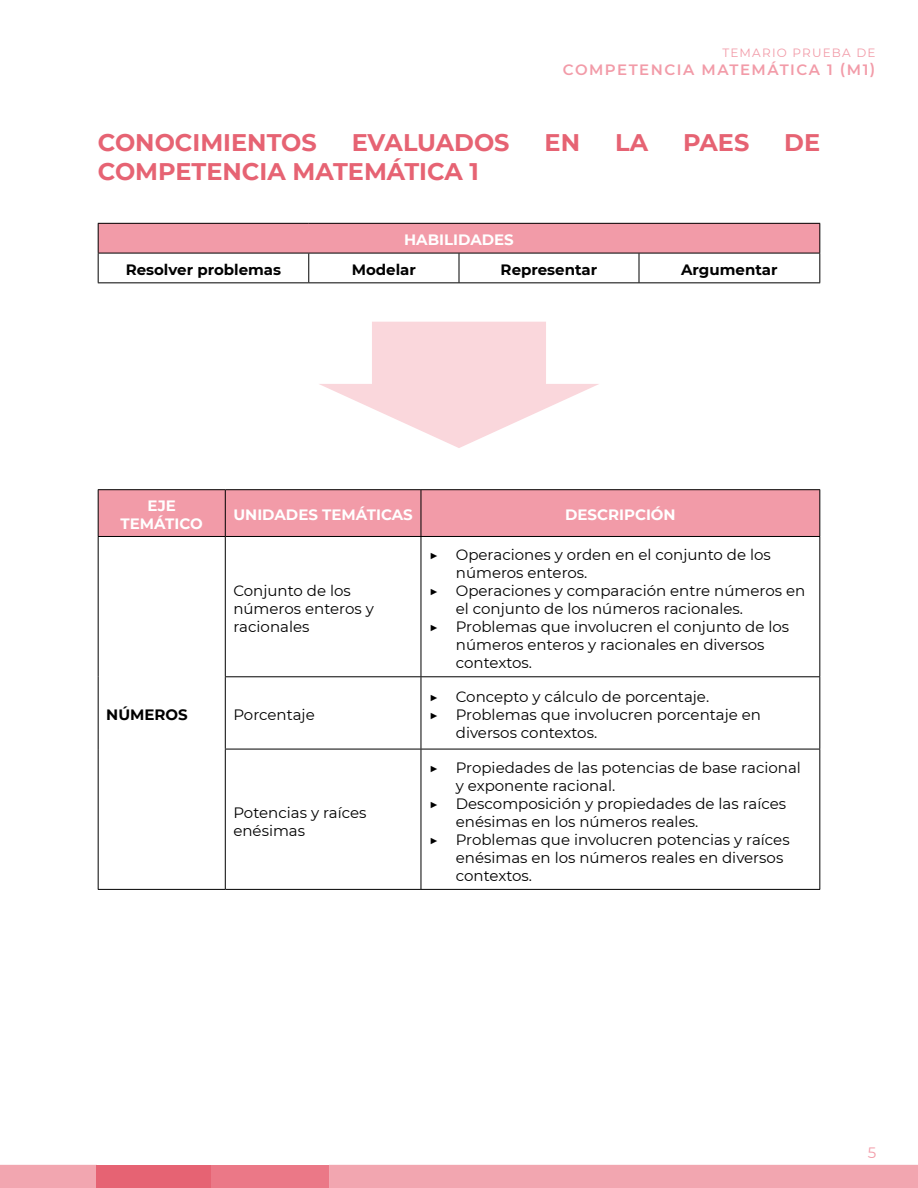
<style>
.page{position:relative;width:918px;height:1188px;background:#fff}
.page>*{position:absolute;margin:0;border:0;box-sizing:border-box;transform-origin:0 0}
.t1{font:700 24px "Montserrat";color:#e66373}
.t2{font:15px/18px "Montserrat";color:#000}
.t3{font:700 15px "Montserrat";color:#000}
.t4{font:700 15px/18px "Montserrat";color:#fff;text-align:center}
.t5{font:600 15px "Montserrat";letter-spacing:.1em;color:#f29ba8}
.t6{font:15px "Montserrat";color:#f29ba8}
.t7{font:12px "Montserrat";letter-spacing:.1em;color:#f29ba8}
</style>
<div class="page">
<div style="left:0;top:1165px;width:918px;height:23px;background:#f2a6b0"></div>
<div style="left:211px;top:1165px;width:118px;height:23px;background:#eb7887"></div>
<div style="left:97px;top:1165px;width:114px;height:23px;background:#e66373"></div>
<div style="left:98px;top:223px;width:722px;height:30px;background:#f29ba8"></div>
<hr style="left:98px;top:223px;width:211px;height:1px;background:#000">
<hr style="left:309px;top:223px;width:150px;height:1px;background:#000">
<hr style="left:459px;top:223px;width:180px;height:1px;background:#000">
<hr style="left:639px;top:223px;width:181px;height:1px;background:#000">
<hr style="left:98px;top:253px;width:211px;height:1px;background:#000">
<hr style="left:309px;top:253px;width:150px;height:1px;background:#000">
<hr style="left:459px;top:253px;width:180px;height:1px;background:#000">
<hr style="left:639px;top:253px;width:181px;height:1px;background:#000">
<hr style="left:98px;top:282px;width:211px;height:1px;background:#000">
<hr style="left:309px;top:282px;width:150px;height:1px;background:#000">
<hr style="left:459px;top:282px;width:180px;height:1px;background:#000">
<hr style="left:639px;top:282px;width:181px;height:1px;background:#000">
<svg style="left:98px;top:224px;width:1px;height:58px"></svg>
<svg style="left:308px;top:253px;width:1px;height:29px"></svg>
<svg style="left:459px;top:253px;width:1px;height:29px"></svg>
<svg style="left:639px;top:253px;width:1px;height:29px"></svg>
<svg style="left:819px;top:224px;width:1px;height:58px"></svg>
<div style="left:99px;top:490px;width:720px;height:46px;background:#f29ba8"></div>
<hr style="left:98px;top:489px;width:127px;height:1px;background:#000">
<hr style="left:225px;top:489px;width:196px;height:1px;background:#000">
<hr style="left:421px;top:489px;width:399px;height:1px;background:#000">
<hr style="left:98px;top:536px;width:127px;height:1px;background:#000">
<hr style="left:225px;top:536px;width:196px;height:1px;background:#000">
<hr style="left:421px;top:536px;width:399px;height:1px;background:#000">
<hr style="left:225px;top:676px;width:196px;height:1px;background:#000">
<hr style="left:421px;top:676px;width:399px;height:1px;background:#000">
<hr style="left:225px;top:749px;width:196px;height:1px;background:#000">
<hr style="left:421px;top:749px;width:399px;height:1px;background:#000">
<hr style="left:98px;top:889px;width:127px;height:1px;background:#000">
<hr style="left:225px;top:889px;width:196px;height:1px;background:#000">
<hr style="left:421px;top:889px;width:399px;height:1px;background:#000">
<hr style="left:98px;top:490px;width:1px;height:46px;background:#000">
<hr style="left:98px;top:537px;width:1px;height:140px;background:#000">
<hr style="left:98px;top:677px;width:1px;height:72px;background:#000">
<hr style="left:98px;top:749px;width:1px;height:140px;background:#000">
<hr style="left:225px;top:490px;width:1px;height:46px;background:#000">
<hr style="left:421px;top:490px;width:1px;height:46px;background:#000">
<hr style="left:819px;top:490px;width:1px;height:46px;background:#000">
<hr style="left:225px;top:537px;width:1px;height:139px;background:#000">
<hr style="left:421px;top:537px;width:1px;height:139px;background:#000">
<hr style="left:819px;top:537px;width:1px;height:139px;background:#000">
<hr style="left:225px;top:677px;width:1px;height:72px;background:#000">
<hr style="left:421px;top:677px;width:1px;height:72px;background:#000">
<hr style="left:819px;top:677px;width:1px;height:72px;background:#000">
<hr style="left:225px;top:749px;width:1px;height:140px;background:#000">
<hr style="left:421px;top:749px;width:1px;height:140px;background:#000">
<hr style="left:819px;top:749px;width:1px;height:140px;background:#000">
<svg style="left:319px;top:322px;width:280px;height:126px"></svg>
<p class="t7" style="left:722px;top:45px;width:155px">TEMARIO PRUEBA DE</p>
<p class="t5" style="left:563px;top:59px;width:314px">COMPETENCIA MATEMÁTICA 1 (M1)</p>
<h1 class="t1" style="left:98px;top:125px;width:221px">CONOCIMIENTOS</h1>
<h1 class="t1" style="left:352px;top:125px;width:159px">EVALUADOS</h1>
<h1 class="t1" style="left:545px;top:125px;width:37px">EN</h1>
<h1 class="t1" style="left:615px;top:125px;width:35px">LA</h1>
<h1 class="t1" style="left:683px;top:125px;width:68px">PAES</h1>
<h1 class="t1" style="left:784px;top:125px;width:37px">DE</h1>
<h1 class="t1" style="left:98px;top:154px;width:383px">COMPETENCIA MATEMÁTICA 1</h1>
<p class="t4" style="left:404px;top:230px;width:111px">HABILIDADES</p>
<p class="t3" style="left:126px;top:259px;width:157px">Resolver problemas</p>
<p class="t3" style="left:352px;top:259px;width:66px">Modelar</p>
<p class="t3" style="left:501px;top:259px;width:98px">Representar</p>
<p class="t3" style="left:681px;top:259px;width:98px">Argumentar</p>
<p class="t4" style="left:121px;top:496px;width:84px">EJE<br>TEMÁTICO</p>
<p class="t4" style="left:233px;top:505px;width:181px">UNIDADES TEMÁTICAS</p>
<p class="t4" style="left:565px;top:505px;width:112px">DESCRIPCIÓN</p>
<p class="t3" style="left:106px;top:704px;width:83px">NÚMEROS</p>
<p class="t2" style="left:233px;top:581px;width:142px">Conjunto de los números enteros y racionales</p>
<p class="t2" style="left:233px;top:705px;width:83px">Porcentaje</p>
<p class="t2" style="left:233px;top:803px;width:135px">Potencias y raíces enésimas</p>
<p class="t2" style="left:429px;top:545px;width:343px">▶ Operaciones y orden en el conjunto de los</p>
<p class="t2" style="left:456px;top:563px;width:133px">números enteros.</p>
<p class="t2" style="left:429px;top:581px;width:378px">▶ Operaciones y comparación entre números en</p>
<p class="t2" style="left:456px;top:599px;width:289px">el conjunto de los números racionales.</p>
<p class="t2" style="left:429px;top:617px;width:362px">▶ Problemas que involucren el conjunto de los</p>
<p class="t2" style="left:456px;top:635px;width:310px">números enteros y racionales en diversos</p>
<p class="t2" style="left:456px;top:653px;width:78px">contextos.</p>
<p class="t2" style="left:429px;top:687px;width:282px">▶ Concepto y cálculo de porcentaje.</p>
<p class="t2" style="left:429px;top:705px;width:334px">▶ Problemas que involucren porcentaje en</p>
<p class="t2" style="left:456px;top:723px;width:143px">diversos contextos.</p>
<p class="t2" style="left:429px;top:758px;width:373px">▶ Propiedades de las potencias de base racional</p>
<p class="t2" style="left:456px;top:776px;width:161px">y exponente racional.</p>
<p class="t2" style="left:429px;top:794px;width:359px">▶ Descomposición y propiedades de las raíces</p>
<p class="t2" style="left:456px;top:812px;width:244px">enésimas en los números reales.</p>
<p class="t2" style="left:429px;top:830px;width:362px">▶ Problemas que involucren potencias y raíces</p>
<p class="t2" style="left:456px;top:848px;width:329px">enésimas en los números reales en diversos</p>
<p class="t2" style="left:456px;top:866px;width:78px">contextos.</p>
<p class="t6" style="left:868px;top:1142px;width:10px">5</p>
</div>
